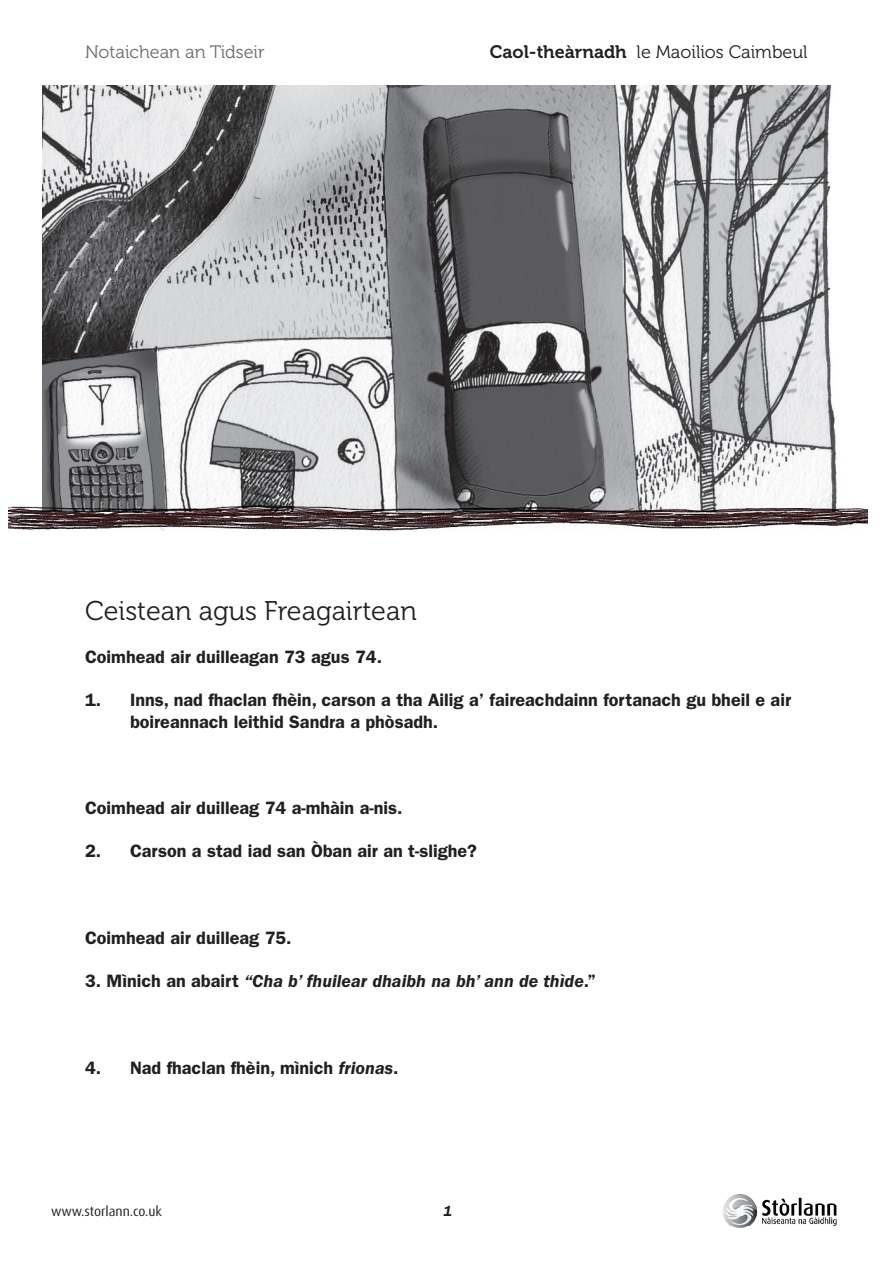
<style>
.page{position:relative;width:893px;height:1263px;background:#fff}
.page>*{position:absolute;margin:0;border:0;box-sizing:border-box;transform-origin:0 0}
.t1{font:27px "Museo 300";color:#231f20}
.answer{font:600 18px/21.6px "ITC Franklin Gothic Std";color:#231f20}
.answer-2{font:italic 600 18px "ITC Franklin Gothic Std";color:#231f20}
.t2{font:18px "Museo 300";color:#231f20}
.t3{font:18px "Museo 300";color:#6b6b6e}
.t4{font:italic 600 15px "ITC Franklin Gothic Std";color:#231f20}
.t5{font:13.5px "Dax";color:#231f20}
.s1{font-family:"Museo 700"}
.s2{font-style:normal}
.s3{font-style:italic}
</style>
<div class="page">
<img style="left:722px;top:1195px;width:115px;height:33px">
<img style="left:43px;top:85px;width:794px;height:416px">
<img style="left:9px;top:501px;width:858px;height:30px">
<p class="t3" style="left:85px;top:42px;width:181px">Notaichean an Tidseir</p>
<p class="t2" style="left:490px;top:42px;width:319px"><span class="s1">Caol-theàrnadh</span> le Maoilios Caimbeul</p>
<p class="t1" style="left:85px;top:596px;width:333px">Ceistean agus Freagairtean</p>
<p class="answer" style="left:85px;top:646px;width:299px">Coimhead air duilleagan 73 agus 74.</p>
<p class="answer" style="left:130px;top:689px;width:663px;text-indent:-45px">1. Inns, nad fhaclan fhèin, carson a tha Ailig a’ faireachdainn fortanach gu bheil e air boireannach leithid Sandra a phòsadh.</p>
<p class="answer" style="left:85px;top:797px;width:319px">Coimhead air duilleag 74 a-mhàin a-nis.</p>
<p class="answer" style="left:85px;top:840px;width:393px">2. Carson a stad iad san Òban air an t-slighe?</p>
<p class="answer" style="left:85px;top:927px;width:208px">Coimhead air duilleag 75.</p>
<p class="answer-2" style="left:85px;top:971px;width:512px"><span class="s2">3. Mìnich an abairt</span> “Cha b’ fhuilear dhaibh na bh’ ann de thìde<span class="s2">.”</span></p>
<p class="answer" style="left:85px;top:1056px;width:315px">4. Nad fhaclan fhèin, mìnich <span class="s3">frionas</span>.</p>
<p class="t5" style="left:51px;top:1204px;width:113px">www.storlann.co.uk</p>
<p class="t4" style="left:443px;top:1202px;width:10px">1</p>
</div>
